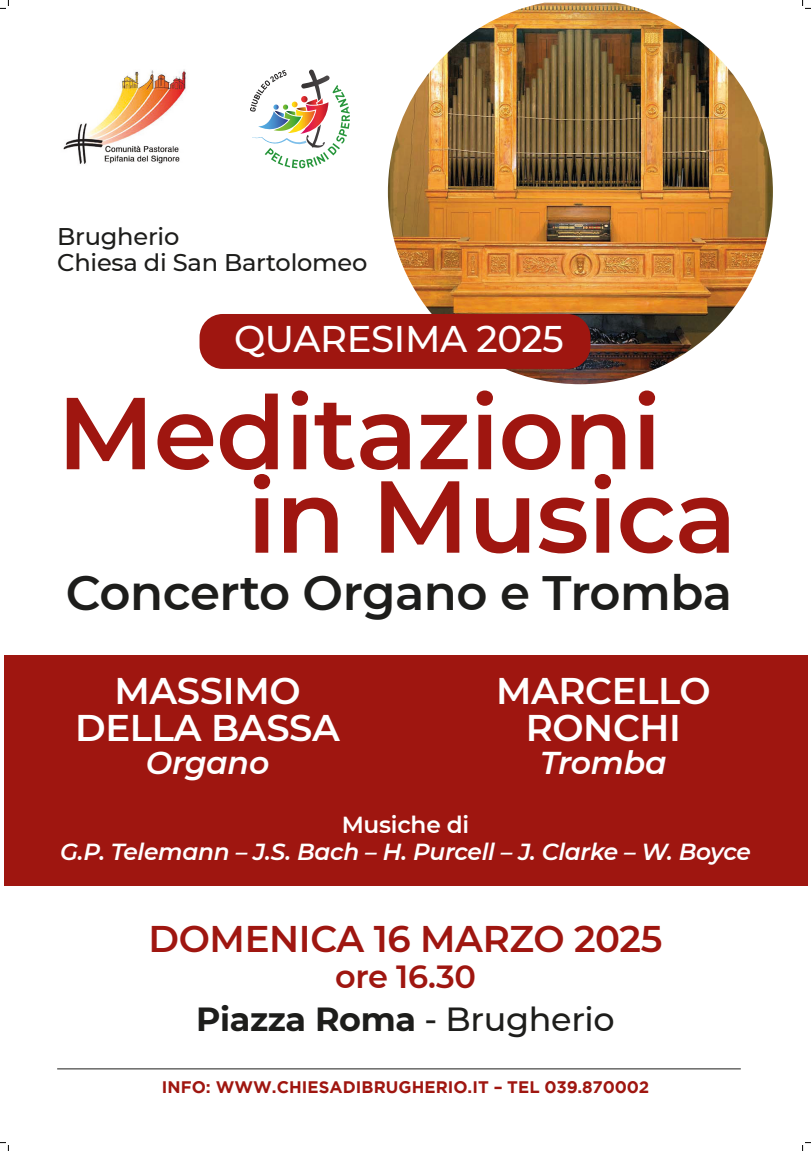
<style>
.page{position:relative;width:811px;height:1151px;background:#fff}
.page>*{position:absolute;margin:0;border:0;box-sizing:border-box;transform-origin:0 0}
._00_TITOLETTO{font:600 101.96px "Montserrat";letter-spacing:-.01em;color:#9f1610}
._00_TITOLETTO-2{font:600 48.2px "Montserrat";letter-spacing:-.01em;color:#1d1d1b}
.t1{font:600 37.08px "Montserrat";letter-spacing:-.01em;color:#fff}
.t2{font:600 37.08px "Montserrat";letter-spacing:-.01em;color:#9f1610}
._00_TITOLETTO-3{font:500 37.08px "Montserrat";letter-spacing:-.01em;color:#fff}
._00_TITOLETTO-4{font:700 33.36px "Montserrat";letter-spacing:-.01em;color:#1d1d1b}
.t3{font:600 32px "Montserrat";letter-spacing:-.01em;color:#9f1610}
.t4{font:italic 600 31.52px "Montserrat";letter-spacing:-.01em;color:#fff}
._00_TITOLETTO-5{font:500 24.12px "Montserrat";letter-spacing:-.01em;color:#1d1d1b}
.t5{font:italic 600 23.2px "Montserrat";letter-spacing:-.01em;color:#fff}
.t6{font:600 23.2px "Montserrat";letter-spacing:-.01em;color:#fff}
.t7{font:700 16.68px "Gotham";letter-spacing:.005em;color:#9f1610}
.s1{font-weight:500}
</style>
<div class="page">
<div style="left:5px;top:655px;width:803px;height:230px;background:#9f1610"></div>
<img style="left:63px;top:69px;width:123px;height:95px">
<hr style="left:57px;top:1068px;width:683px;height:1px;background:#1d1d1b">
<img style="left:388px;top:3px;width:384px;height:381px">
<div style="left:200px;top:315px;width:389px;height:53px;background:#9f1610;border-radius:22px"></div>
<div style="left:199px;top:314px;width:391px;height:55px;border:2px solid #9f1610;border-radius:22px"></div>
<svg style="left:250px;top:70px;width:100px;height:98px"></svg>
<svg style="left:0;top:0;width:9px;height:9px"></svg>
<svg style="left:0;top:1142px;width:9px;height:9px"></svg>
<svg style="left:802px;top:0;width:8px;height:9px"></svg>
<svg style="left:802px;top:1142px;width:8px;height:9px"></svg>
<p class="_00_TITOLETTO-5" style="left:57px;top:219px;width:124px">Brugherio</p>
<p class="_00_TITOLETTO-5" style="left:57px;top:245px;width:312px">Chiesa di San Bartolomeo</p>
<p class="_00_TITOLETTO-3" style="left:234px;top:313px;width:331px">QUARESIMA 2025</p>
<p class="_00_TITOLETTO" style="left:57px;top:361px;width:606px">Meditazioni</p>
<p class="_00_TITOLETTO" style="left:247px;top:444px;width:491px">in Musica</p>
<p class="_00_TITOLETTO-2" style="left:66px;top:559px;width:667px">Concerto Organo e Tromba</p>
<p class="t1" style="left:114px;top:664px;width:188px">MASSIMO</p>
<p class="t1" style="left:75px;top:701px;width:266px">DELLA BASSA</p>
<p class="t4" style="left:146px;top:741px;width:125px">Organo</p>
<p class="t1" style="left:496px;top:664px;width:216px">MARCELLO</p>
<p class="t1" style="left:525px;top:701px;width:157px">RONCHI</p>
<p class="t4" style="left:540px;top:741px;width:128px">Tromba</p>
<p class="t6" style="left:342px;top:808px;width:129px">Musiche di</p>
<p class="t5" style="left:60px;top:835px;width:692px">G.P. Telemann – J.S. Bach – H. Purcell – J. Clarke – W. Boyce</p>
<p class="t2" style="left:148px;top:912px;width:515px">DOMENICA 16 MARZO 2025</p>
<p class="t3" style="left:335px;top:954px;width:142px">ore 16.30</p>
<p class="_00_TITOLETTO-4" style="left:196px;top:995px;width:420px">Piazza Roma <span class="s1">- Brugherio</span></p>
<p class="t7" style="left:162px;top:1077px;width:489px">INFO: WWW.CHIESADIBRUGHERIO.IT – TEL 039.870002</p>
</div>
